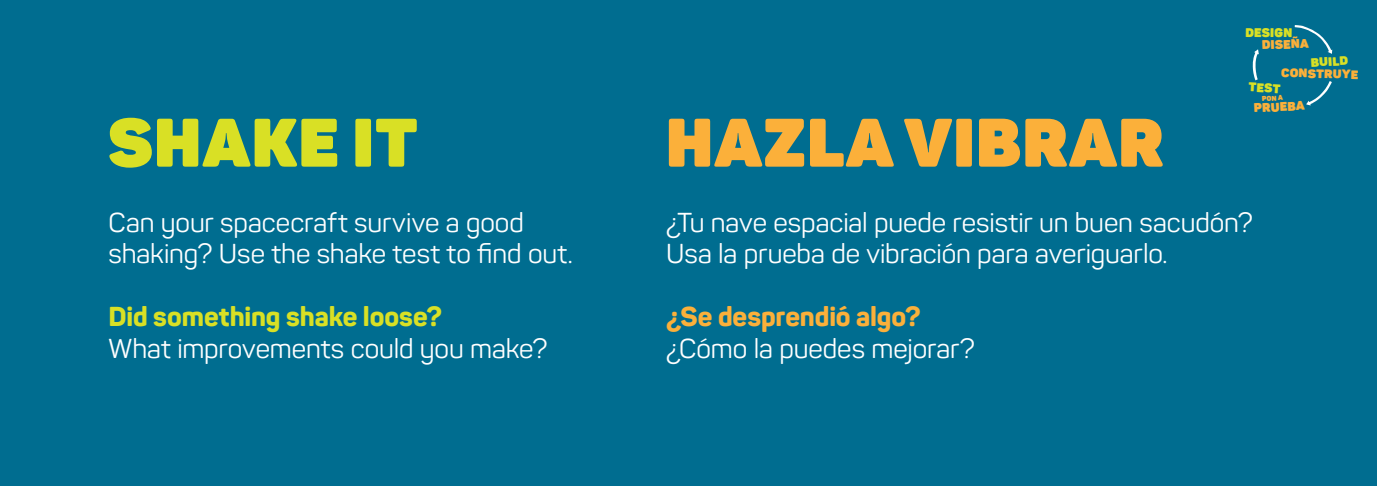
<style>
.page{position:relative;width:1377px;height:486px;background:#006d90}
.page>*{position:absolute;margin:0;border:0;box-sizing:border-box;transform-origin:0 0}
.t1{font:800 67.5px "Panton";letter-spacing:.025em;color:#fbb03a}
.t2{font:800 67.5px "Panton";letter-spacing:.025em;color:#d9e025}
.t3{font:27px/31.5px "Panton";letter-spacing:-.005em;color:#fff}
.t4{font:800 27px "Panton";letter-spacing:-.005em;color:#d9e025}
.t5{font:800 27px "Panton";letter-spacing:-.005em;color:#fbb03a}
.t6{font:800 12.45px "Panton";color:#fbb03a}
.t7{font:800 12.45px "Panton";color:#d9e025}
.t8{font:800 12.15px "Panton";color:#fbb03a}
.t9{font:800 12.15px "Panton";color:#d9e025}
.t10{font:800 7.05px "Panton";color:#fbb03a}
</style>
<div class="page">
<svg style="left:1295px;top:25px;width:37px;height:29px"></svg>
<svg style="left:1306px;top:81px;width:26px;height:24px"></svg>
<svg style="left:1253px;top:49px;width:6px;height:31px"></svg>
<h1 class="t2" style="left:108px;top:99px;width:310px">SHAKE IT</h1>
<p class="t3" style="left:108px;top:207px;width:466px">Can your spacecraft survive a good shaking? Use the shake test to find out.</p>
<p class="t4" style="left:108px;top:300px;width:335px">Did something shake loose?</p>
<p class="t3" style="left:108px;top:333px;width:441px">What improvements could you make?</p>
<p class="t7" style="left:1246px;top:24px;width:48px;rotate:1deg">DESIGN</p>
<p class="t6" style="left:1262px;top:37px;width:48px;rotate:-2deg">DISEÑA</p>
<p class="t9" style="left:1310px;top:55px;width:39px;rotate:-3deg">BUILD</p>
<p class="t8" style="left:1282px;top:64px;width:79px;rotate:2deg">CONSTRUYE</p>
<h1 class="t1" style="left:666px;top:99px;width:499px">HAZLA VIBRAR</h1>
<p class="t7" style="left:1249px;top:79px;width:33px;rotate:3deg">TEST</p>
<p class="t6" style="left:1253px;top:100px;width:52px;rotate:-3deg">PRUEBA</p>
<p class="t10" style="left:1262px;top:94px;width:22px;rotate:-3deg">PON A</p>
<p class="t3" style="left:666px;top:207px;width:588px">¿Tu nave espacial puede resistir un buen sacudón?<br>Usa la prueba de vibración para averiguarlo.</p>
<p class="t5" style="left:666px;top:300px;width:256px">¿Se desprendió algo?</p>
<p class="t3" style="left:666px;top:333px;width:310px">¿Cómo la puedes mejorar?</p>
</div>
